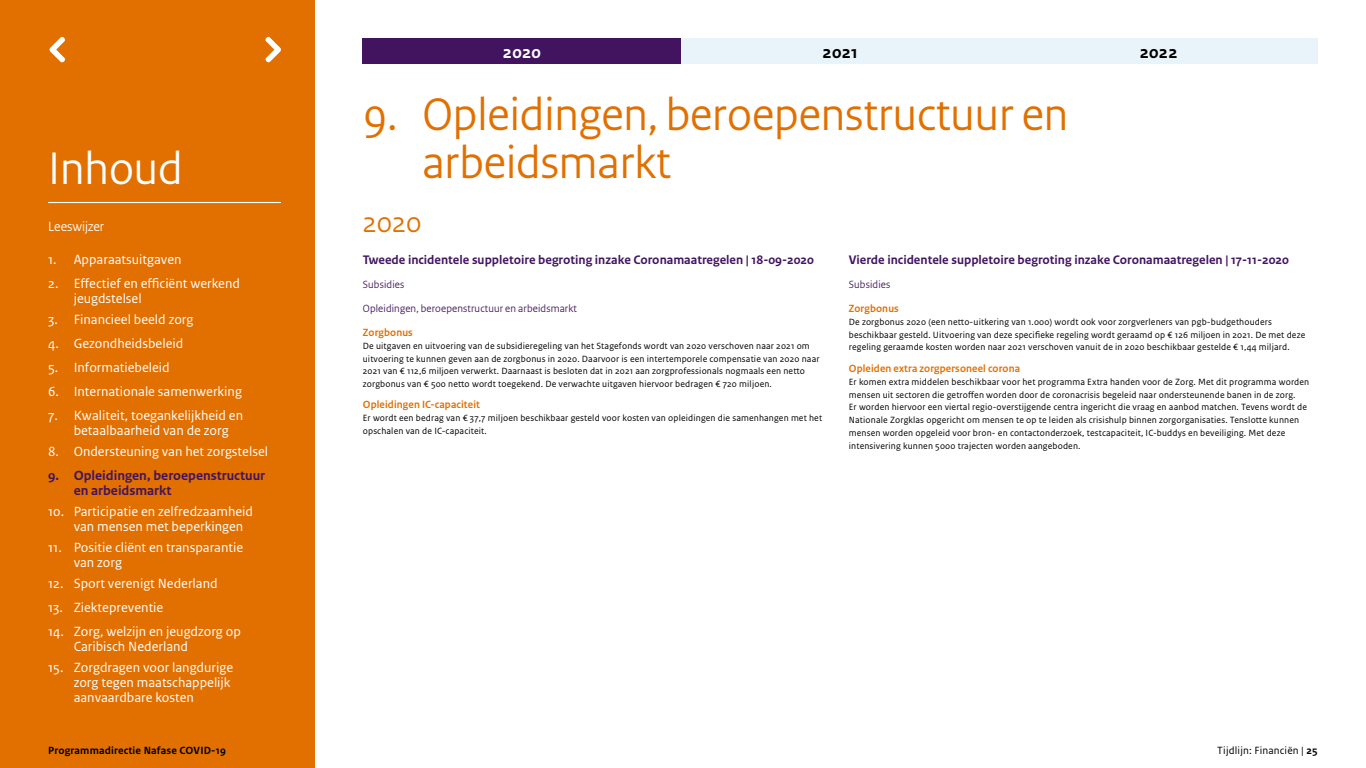
<style>
.page{position:relative;width:1366px;height:768px;background:#fff}
.page>*{position:absolute;margin:0;border:0;box-sizing:border-box;transform-origin:0 0}
.Kop_1_-genummerd{font:48px/48px "Rijksoverheid Sans Heading";color:#e17000}
.Kop_1{font:48px "Rijksoverheid Sans Heading";color:#fff}
.Jaar{font:30px "Rijksoverheid Sans Heading";color:#e17000}
.Maand_Zwart{font:700 18px "Rijksoverheid Sans Text";letter-spacing:.015em;color:#000}
.Maand_Wit{font:700 18px "Rijksoverheid Sans Text";color:#fff}
.Kop_2_genummerd-1a{font:14px/15px "Rijksoverheid Sans Text";color:#fff}
.Kop_2_genummerd-1{font:700 14px/15px "Rijksoverheid Sans Text";color:#42145f}
.Kop_2{font:14px "Rijksoverheid Sans Heading";color:#fff}
.Maand{font:700 13px "Rijksoverheid Sans Text";color:#42145f}
.Kop_3_Oranje{font:700 11px "Rijksoverheid Sans Heading";letter-spacing:.015em;color:#e17000}
.Kop_3_Paars{font:11px "Rijksoverheid Sans Heading";letter-spacing:.015em;color:#42145f}
.t1{font:700 11px "Rijksoverheid Sans Text";letter-spacing:.015em;color:#000}
.t2{font:11px "Rijksoverheid Sans Text";letter-spacing:.015em;color:#000}
.Plat{font:9.5px/12.8px "Rijksoverheid Sans Text";letter-spacing:.015em;color:#000}
.s1{font-weight:700}
</style>
<div class="page">
<div style="left:0;top:0;width:315px;height:768px;background:#e17000"></div>
<hr style="left:48px;top:202px;width:233px;height:1px;background:#fff">
<svg style="left:49px;top:36px;width:16px;height:27px"></svg>
<svg style="left:265px;top:36px;width:16px;height:27px"></svg>
<div style="left:363px;top:38px;width:318px;height:26px;background:#42145f"></div>
<div style="left:681px;top:38px;width:318px;height:26px;background:#e9f4fa"></div>
<div style="left:999px;top:38px;width:319px;height:26px;background:#e9f4fa"></div>
<h1 class="Kop_1" style="left:48px;top:141px;width:136px">Inhoud</h1>
<h2 class="Kop_2" style="left:48px;top:219px;width:57px">Leeswijzer</h2>
<h2 class="Kop_2_genummerd-1a" style="left:48px;top:252px;width:135px">1. Apparaatsuitgaven</h2>
<h2 class="Kop_2_genummerd-1a" style="left:74px;top:276px;width:168px;text-indent:-26px">2. Effectief en efficiënt werkend jeugdstelsel</h2>
<h2 class="Kop_2_genummerd-1a" style="left:48px;top:312px;width:147px">3. Financieel beeld zorg</h2>
<h2 class="Kop_2_genummerd-1a" style="left:48px;top:336px;width:137px">4. Gezondheidsbeleid</h2>
<h2 class="Kop_2_genummerd-1a" style="left:48px;top:360px;width:123px">5. Informatiebeleid</h2>
<h2 class="Kop_2_genummerd-1a" style="left:48px;top:384px;width:195px">6. Internationale samenwerking</h2>
<h2 class="Kop_2_genummerd-1a" style="left:74px;top:408px;width:171px;text-indent:-26px">7. Kwaliteit, toegankelijkheid en betaalbaarheid van de zorg</h2>
<h2 class="Kop_2_genummerd-1a" style="left:48px;top:444px;width:221px">8. Ondersteuning van het zorgstelsel</h2>
<h2 class="Kop_2_genummerd-1" style="left:74px;top:468px;width:193px;text-indent:-26px">9. Opleidingen, beroepenstructuur en arbeidsmarkt</h2>
<h2 class="Kop_2_genummerd-1a" style="left:74px;top:504px;width:181px;text-indent:-26px">10. Participatie en zelfredzaamheid van mensen met beperkingen</h2>
<h2 class="Kop_2_genummerd-1a" style="left:74px;top:540px;width:171px;text-indent:-26px">11. Positie cliënt en transparantie van zorg</h2>
<h2 class="Kop_2_genummerd-1a" style="left:48px;top:576px;width:171px">12. Sport verenigt Nederland</h2>
<h2 class="Kop_2_genummerd-1a" style="left:48px;top:600px;width:117px">13. Ziektepreventie</h2>
<h2 class="Kop_2_genummerd-1a" style="left:74px;top:624px;width:169px;text-indent:-26px">14. Zorg, welzijn en jeugdzorg op<br>Caribisch Nederland</h2>
<h2 class="Kop_2_genummerd-1a" style="left:74px;top:660px;width:161px;text-indent:-26px">15. Zorgdragen voor langdurige zorg tegen maatschappelijk aanvaardbare kosten</h2>
<p class="Maand_Wit" style="left:503px;top:42px;width:40px">2020</p>
<p class="Maand_Zwart" style="left:823px;top:42px;width:37px">2021</p>
<p class="Maand_Zwart" style="left:1140px;top:42px;width:39px">2022</p>
<h1 class="Kop_1_-genummerd" style="left:422px;top:91px;width:647px;text-indent:-60px">9. Opleidingen, beroepenstructuur en arbeidsmarkt</h1>
<h1 class="Jaar" style="left:363px;top:205px;width:60px">2020</h1>
<h2 class="Maand" style="left:363px;top:252px;width:453px">Tweede incidentele suppletoire begroting inzake Coronamaatregelen | 18-09-2020</h2>
<h3 class="Kop_3_Paars" style="left:363px;top:278px;width:43px">Subsidies</h3>
<h3 class="Kop_3_Paars" style="left:363px;top:302px;width:216px">Opleidingen, beroepenstructuur en arbeidsmarkt</h3>
<h3 class="Kop_3_Oranje" style="left:363px;top:326px;width:52px">Zorgbonus</h3>
<p class="Plat" style="left:363px;top:339px;width:458px">De uitgaven en uitvoering van de subsidieregeling van het Stagefonds wordt van 2020 verschoven naar 2021 om uitvoering te kunnen geven aan de zorgbonus in 2020. Daarvoor is een intertemporele compensatie van 2020 naar 2021 van € 112,6 miljoen verwerkt. Daarnaast is besloten dat in 2021 aan zorgprofessionals nogmaals een netto zorgbonus van € 500 netto wordt toegekend. De verwachte uitgaven hiervoor bedragen € 720 miljoen.</p>
<h3 class="Kop_3_Oranje" style="left:363px;top:398px;width:119px">Opleidingen IC-capaciteit</h3>
<p class="Plat" style="left:363px;top:411px;width:461px">Er wordt een bedrag van € 37,7 miljoen beschikbaar gesteld voor kosten van opleidingen die samenhangen met het opschalen van de IC-capaciteit.</p>
<h2 class="Maand" style="left:849px;top:252px;width:442px">Vierde incidentele suppletoire begroting inzake Coronamaatregelen | 17-11-2020</h2>
<h3 class="Kop_3_Paars" style="left:849px;top:278px;width:43px">Subsidies</h3>
<h3 class="Kop_3_Oranje" style="left:849px;top:302px;width:52px">Zorgbonus</h3>
<p class="Plat" style="left:849px;top:315px;width:458px">De zorgbonus 2020 (een netto-uitkering van 1.000) wordt ook voor zorgverleners van pgb-budgethouders beschikbaar gesteld. Uitvoering van deze specifieke regeling wordt geraamd op € 126 miljoen in 2021. De met deze regeling geraamde kosten worden naar 2021 verschoven vanuit de in 2020 beschikbaar gestelde € 1,44 miljard.</p>
<h3 class="Kop_3_Oranje" style="left:849px;top:362px;width:173px">Opleiden extra zorgpersoneel corona</h3>
<p class="Plat" style="left:849px;top:375px;width:462px">Er komen extra middelen beschikbaar voor het programma Extra handen voor de Zorg. Met dit programma worden mensen uit sectoren die getroffen worden door de coronacrisis begeleid naar ondersteunende banen in de zorg.<br>Er worden hiervoor een viertal regio-overstijgende centra ingericht die vraag en aanbod matchen. Tevens wordt de Nationale Zorgklas opgericht om mensen te op te leiden als crisishulp binnen zorgorganisaties. Tenslotte kunnen mensen worden opgeleid voor bron- en contactonderzoek, testcapaciteit, IC-buddys en beveiliging. Met deze intensivering kunnen 5000 trajecten worden aangeboden.</p>
<p class="t1" style="left:48px;top:744px;width:179px">Programmadirectie Nafase COVID-19</p>
<p class="t2" style="left:1217px;top:744px;width:102px">Tijdlijn: Financiën | <span class="s1">25</span></p>
</div>
